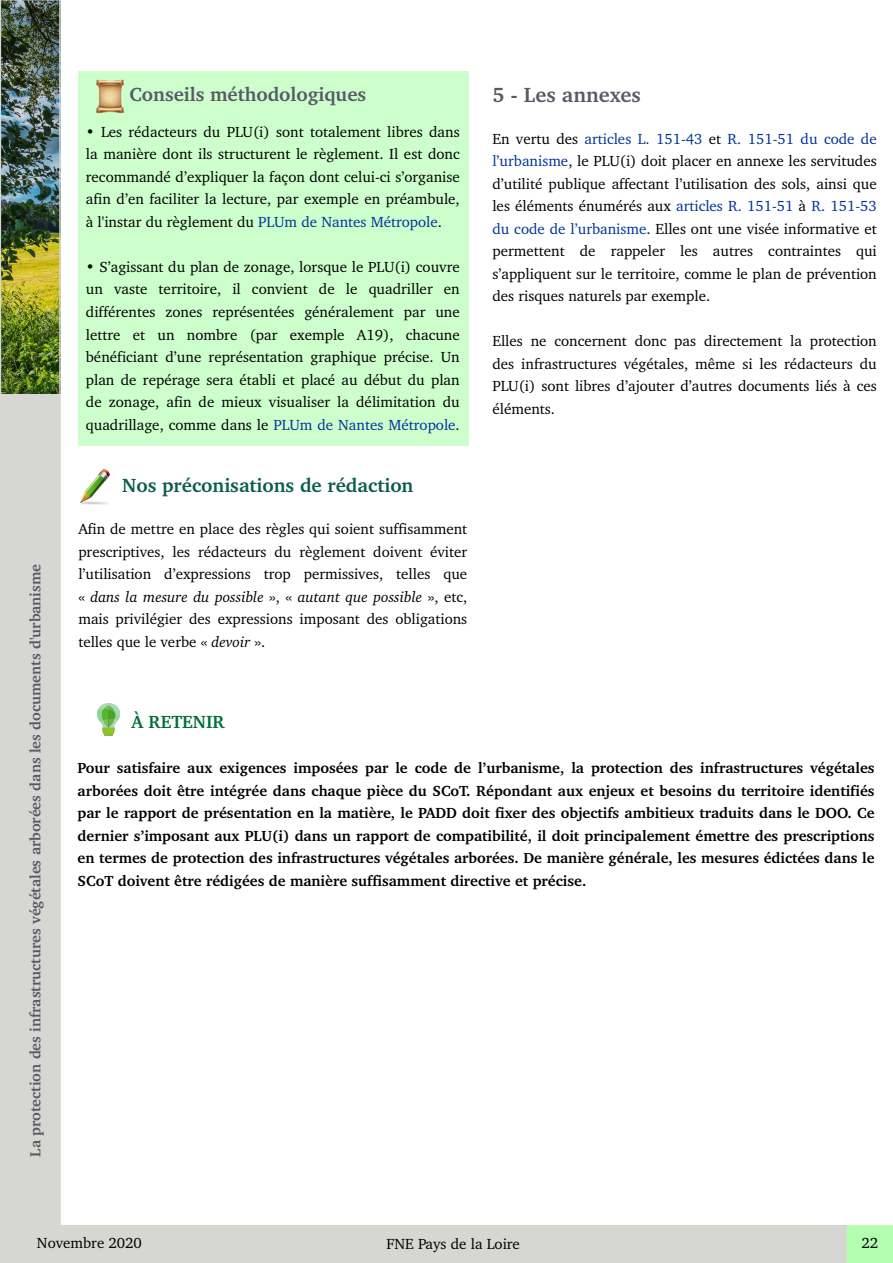
<style>
.page{position:relative;width:893px;height:1263px;background:#fff}
.page>*{position:absolute;margin:0;border:0;box-sizing:border-box;transform-origin:0 0}
.t1{font:700 21px "Charter BT";color:#595965}
.t2{font:700 19.5px "Charter BT";color:#0c5d4d}
.t3{font:700 19.5px "Charter BT";color:#595965}
.t4{font:700 18px "Charter BT";color:#006f37}
.t5{font:15px/22.5px "Charter BT";color:#000;text-align:justify}
.t6{font:700 15px/22.5px "Charter BT";color:#000;text-align:justify}
.t7{font:700 15px "Charter BT";color:#595965}
.s1{color:#039}
.s2{font-style:italic}
</style>
<div class="page">
<img style="left:0;top:0;width:61px;height:1263px">
<div style="left:78px;top:71px;width:391px;height:374px;background:#cfc"></div>
<img style="left:96px;top:79px;width:28px;height:34px">
<img style="left:80px;top:469px;width:30px;height:35px">
<div style="left:57px;top:1225px;width:836px;height:38px;background:#d6d7d3"></div>
<img style="left:97px;top:703px;width:23px;height:33px">
<p class="t7" style="left:29px;top:1157px;width:594px;rotate:-90deg">La protection des infrastructures végétales arborées dans les documents d'urbanisme</p>
<h2 class="t3" style="left:129px;top:87px;width:238px">Conseils méthodologiques</h2>
<p class="t5" style="left:86px;top:122px;width:375px">• Les rédacteurs du PLU(i) sont totalement libres dans la manière dont ils structurent le règlement. Il est donc recommandé d’expliquer la façon dont celui-ci s’organise afin d’en faciliter la lecture, par exemple en préambule, à l'instar du règlement du <span class="s1">PLUm de Nantes Métropole</span>.</p>
<p class="t5" style="left:86px;top:257px;width:375px">• S’agissant du plan de zonage, lorsque le PLU(i) couvre un vaste territoire, il convient de le quadriller en différentes zones représentées généralement par une lettre et un nombre (par exemple A19), chacune bénéficiant d’une représentation graphique précise. Un plan de repérage sera établi et placé au début du plan de zonage, afin de mieux visualiser la délimitation du quadrillage, comme dans le <span class="s1">PLUm de Nantes Métropole</span>.</p>
<h2 class="t2" style="left:122px;top:478px;width:293px">Nos préconisations de rédaction</h2>
<p class="t5" style="left:78px;top:519px;width:390px">Afin de mettre en place des règles qui soient suffisamment prescriptives, les rédacteurs du règlement doivent éviter l’utilisation d’expressions trop permissives, telles que « <span class="s2">dans la mesure du possible</span> », « <span class="s2">autant que possible</span> », etc, mais privilégier des expressions imposant des obligations telles que le verbe « <span class="s2">devoir</span> ».</p>
<h1 class="t1" style="left:492px;top:87px;width:150px">5 - Les annexes</h1>
<p class="t5" style="left:492px;top:129px;width:386px">En vertu des <span class="s1">articles L. 151-43</span> et <span class="s1">R. 151-51 du code de l’urbanisme</span>, le PLU(i) doit placer en annexe les servitudes d’utilité publique affectant l’utilisation des sols, ainsi que les éléments énumérés aux <span class="s1">articles R. 151-51</span> à <span class="s1">R. 151-53 du code de l’urbanisme</span>. Elles ont une visée informative et permettent de rappeler les autres contraintes qui s’appliquent sur le territoire, comme le plan de prévention des risques naturels par exemple.</p>
<p class="t5" style="left:492px;top:331px;width:386px">Elles ne concernent donc pas directement la protection des infrastructures végétales, même si les rédacteurs du PLU(i) sont libres d’ajouter d’autres documents liés à ces éléments.</p>
<p class="t4" style="left:132px;top:715px;width:94px">À RETENIR</p>
<p class="t6" style="left:78px;top:758px;width:798px">Pour satisfaire aux exigences imposées par le code de l’urbanisme, la protection des infrastructures végétales arborées doit être intégrée dans chaque pièce du SCoT. Répondant aux enjeux et besoins du territoire identifiés par le rapport de présentation en la matière, le PADD doit fixer des objectifs ambitieux traduits dans le DOO. Ce dernier s’imposant aux PLU(i) dans un rapport de compatibilité, il doit principalement émettre des prescriptions en termes de protection des infrastructures végétales arborées. De manière générale, les mesures édictées dans le SCoT doivent être rédigées de manière suffisamment directive et précise.</p>
<p class="t5" style="left:37px;top:1232px;width:106px">Novembre 2020</p>
<p class="t5" style="left:386px;top:1234px;width:135px">FNE Pays de la Loire</p>
<p class="t5" style="left:861px;top:1233px;width:18px">22</p>
</div>
